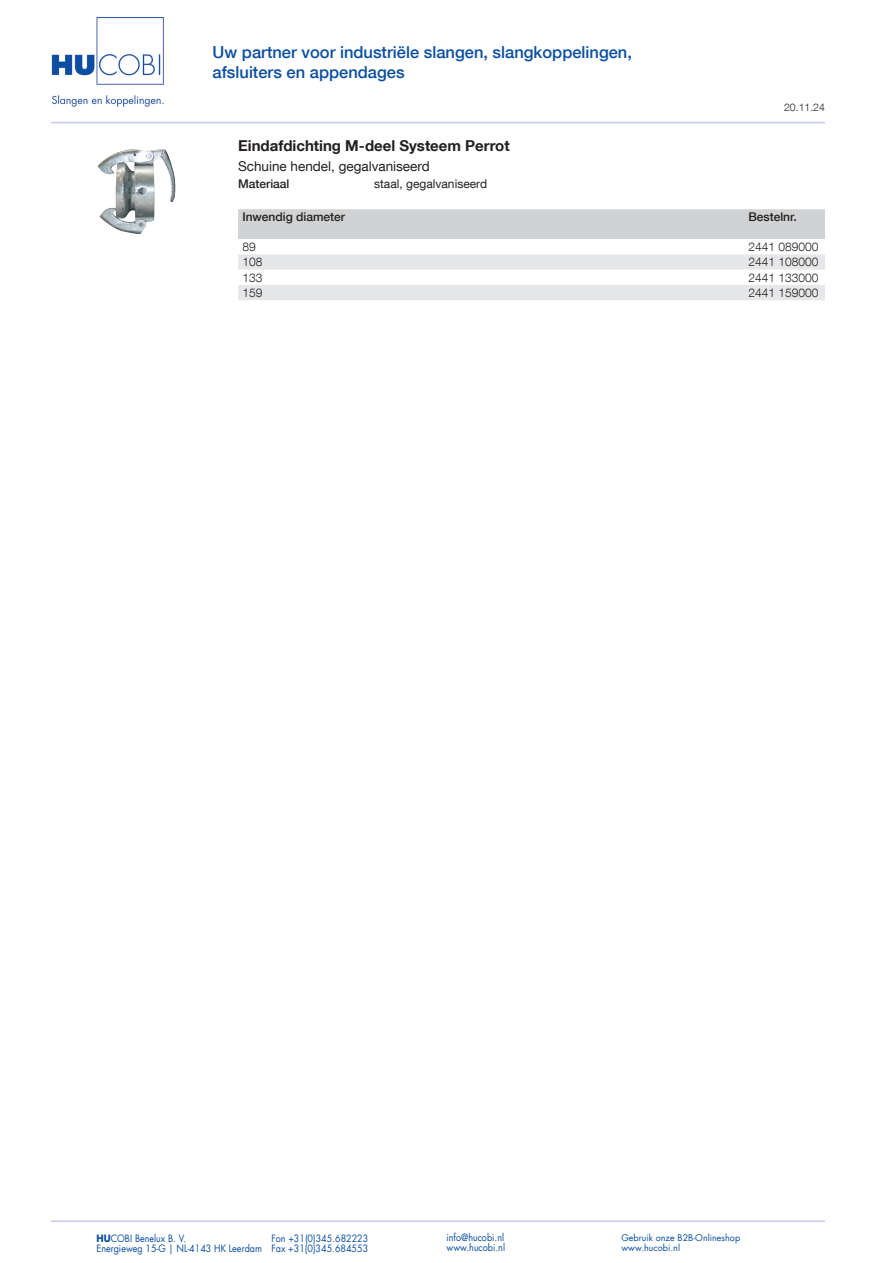
<style>
.page{position:relative;width:893px;height:1263px;background:#fff}
.page>*{position:absolute;margin:0;border:0;box-sizing:border-box;transform-origin:0 0}
.t1{font:500 16.5px/19.8px "Helvetica Neue LT Com";color:#0a4fa2}
.t2{font:700 15px "Helvetica Neue LT Com";color:#231f20}
.t3{font:13.5px "Helvetica Neue LT Com";color:#231f20}
.t4{font:300 12px "Helvetica Neue LT Com";color:#231f20}
.t5{font:500 12px "Helvetica Neue LT Com";color:#231f20}
.t6{font:12px "Helvetica Neue LT Com";color:#231f20}
.t7{font:300 10.5px "Helvetica Neue LT Com";color:#231f20}
.t8{font:9.9px "Futura LT";color:#0a4fa2;scale:.91 1}
.t9{font:9px "Futura LT";color:#0a4fa2}
.s1{font-weight:700}
</style>
<div class="page">
<hr style="left:51px;top:122px;width:774px;height:1px;background:#c7cbe6">
<hr style="left:51px;top:1220px;width:774px;height:2px;background:#c7cbe6">
<img style="left:51px;top:17px;width:113px;height:90px">
<div style="left:238px;top:209px;width:587px;height:30px;background:#d1d2d4"></div>
<svg style="left:238px;top:254px;width:587px;height:46px"></svg>
<img style="left:97px;top:149px;width:78px;height:85px">
<h1 class="t1" style="left:213px;top:42px;width:421px">Uw partner voor industriële slangen, slangkoppelingen, afsluiters en appendages</h1>
<p class="t7" style="left:784px;top:101px;width:42px">20.11.24</p>
<h2 class="t2" style="left:238px;top:136px;width:273px">Eindafdichting M-deel Systeem Perrot</h2>
<h3 class="t3" style="left:238px;top:158px;width:193px">Schuine hendel, gegalvaniseerd</h3>
<p class="t5" style="left:238px;top:177px;width:53px">Materiaal</p>
<p class="t6" style="left:374px;top:176px;width:114px">staal, gegalvaniseerd</p>
<p class="t5" style="left:242px;top:210px;width:104px">Inwendig diameter</p>
<p class="t5" style="left:748px;top:210px;width:50px">Bestelnr.</p>
<p class="t4" style="left:242px;top:239px;width:15px">89</p>
<p class="t4" style="left:748px;top:239px;width:72px">2441 089000</p>
<p class="t4" style="left:242px;top:255px;width:22px">108</p>
<p class="t4" style="left:748px;top:255px;width:72px">2441 108000</p>
<p class="t4" style="left:242px;top:270px;width:22px">133</p>
<p class="t4" style="left:748px;top:270px;width:72px">2441 133000</p>
<p class="t4" style="left:242px;top:285px;width:22px">159</p>
<p class="t4" style="left:748px;top:285px;width:72px">2441 159000</p>
<p class="t8" style="left:97px;top:1232px;width:100px"><span class="s1">HU</span>COBI Benelux B. V.</p>
<p class="t8" style="left:271px;top:1232px;width:108px">Fon +31(0)345.682223</p>
<p class="t8" style="left:446px;top:1231px;width:65px">info@hucobi.nl</p>
<p class="t9" style="left:621px;top:1231px;width:120px">Gebruik onze B2B-Onlineshop</p>
<p class="t8" style="left:97px;top:1242px;width:300px">Energieweg 15-G | NL-4143 HK Leerdam Fax +31(0)345.684553</p>
<p class="t8" style="left:446px;top:1241px;width:66px">www.hucobi.nl</p>
<p class="t9" style="left:621px;top:1242px;width:60px">www.hucobi.nl</p>
</div>
